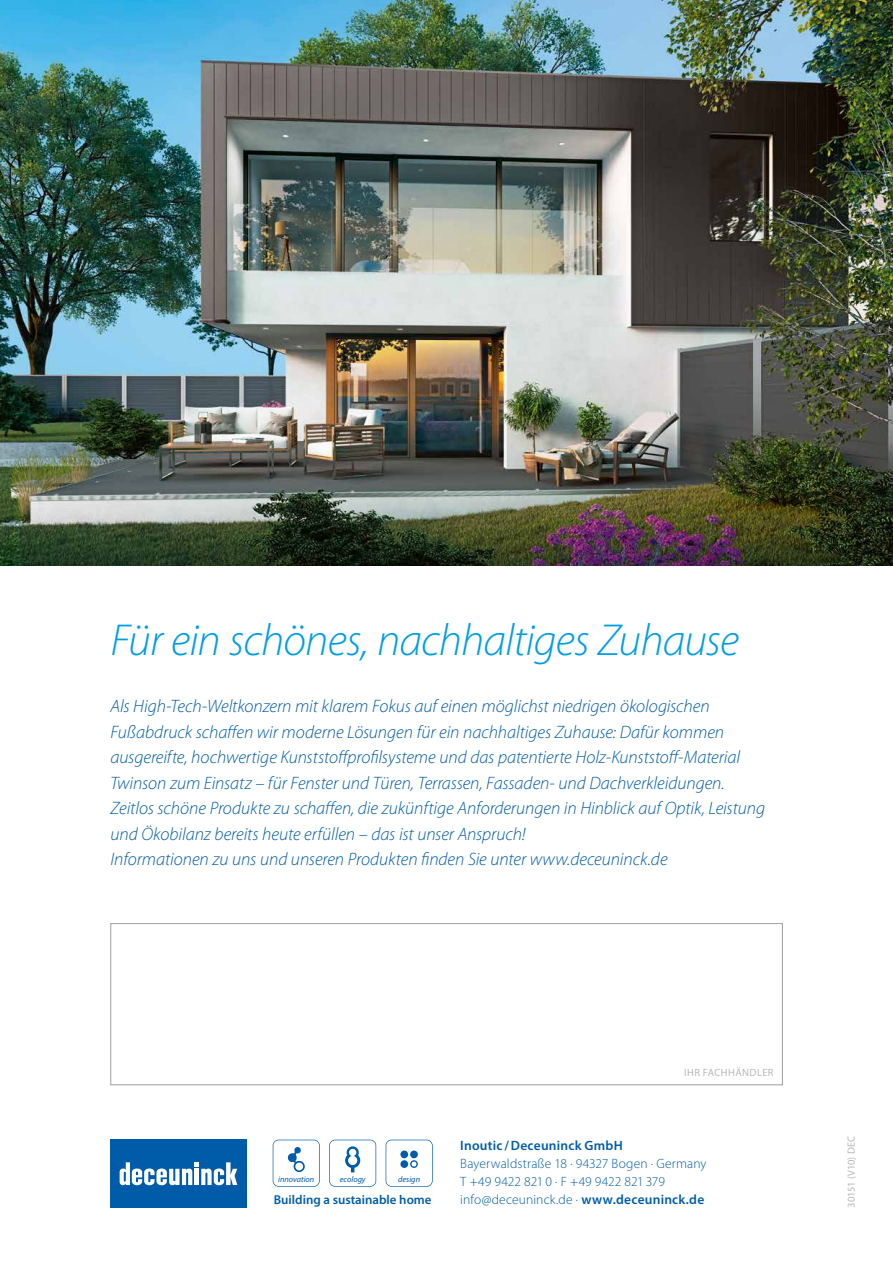
<style>
.page{position:relative;width:893px;height:1263px;background:#fff}
.page>*{position:absolute;margin:0;border:0;box-sizing:border-box;transform-origin:0 0}
.t1{font:italic 300 45px "Myriad Pro";letter-spacing:-.02em;color:#009ee3}
.t2{font:italic 300 18px/25.5px "Myriad Pro";letter-spacing:-.005em;color:#005ca9}
.t3{font:300 13.5px/18px "Myriad Pro";letter-spacing:.01em;color:#005ca9}
.t4{font:600 13.5px "Myriad Pro";letter-spacing:.015em;color:#005ca9}
.t5{font:600 12.9px "Myriad Pro";color:#005ca9}
.t6{font:10.5px "Myriad Pro";letter-spacing:.025em;color:#b9b9ba}
.t7{font:10.5px "Myriad Pro";letter-spacing:-.015em;color:#b9b9ba}
.t8{font:italic 8.25px "Myriad Pro";color:#005ca9}
.s1{font-weight:600}
</style>
<div class="page">
<div style="left:111px;top:923px;width:672px;height:162px;border:1px solid #a09fa0"></div>
<div style="left:111px;top:1140px;width:136px;height:68px;background:#005ca9"></div>
<svg style="left:120px;top:1162px;width:117px;height:24px"></svg>
<svg style="left:386px;top:1140px;width:47px;height:47px"></svg>
<svg style="left:329px;top:1140px;width:47px;height:47px"></svg>
<svg style="left:273px;top:1140px;width:47px;height:47px"></svg>
<img style="left:0;top:0;width:893px;height:566px">
<h1 class="t1" style="left:111px;top:613px;width:630px">Für ein schönes, nachhaltiges Zuhause</h1>
<p class="t2" style="left:111px;top:693px;width:656px">Als High-Tech-Weltkonzern mit klarem Fokus auf einen möglichst niedrigen ökologischen Fußabdruck schaffen wir moderne Lösungen für ein nachhaltiges Zuhause: Dafür kommen ausgereifte, hochwertige Kunststoffprofilsysteme und das patentierte Holz-Kunststoff-Material Twinson zum Einsatz – für Fenster und Türen, Terrassen, Fassaden- und Dachverkleidungen.<br>Zeitlos schöne Produkte zu schaffen, die zukünftige Anforderungen in Hinblick auf Optik, Leistung und Ökobilanz bereits heute erfüllen – das ist unser Anspruch!<br>Informationen zu uns und unseren Produkten finden Sie unter www.deceuninck.de</p>
<p class="t8" style="left:278px;top:1174px;width:38px">innovation</p>
<p class="t8" style="left:340px;top:1174px;width:27px">ecology</p>
<p class="t8" style="left:398px;top:1174px;width:23px">design</p>
<p class="t5" style="left:274px;top:1192px;width:159px">Building a sustainable home</p>
<p class="t6" style="left:684px;top:1066px;width:91px">IHR FACHHÄNDLER</p>
<p class="t4" style="left:460px;top:1137px;width:164px">Inoutic /Deceuninck GmbH</p>
<p class="t3" style="left:460px;top:1154px;width:248px">Bayerwaldstraße 18 · 94327 Bogen · Germany<br>T +49 9422 821 0 · F +49 9422 821 379 info@deceuninck.de · <span class="s1">www.deceuninck.de</span></p>
<p class="t7" style="left:845px;top:1208px;width:74px;rotate:-90deg">30151 (V10) DEC</p>
</div>
